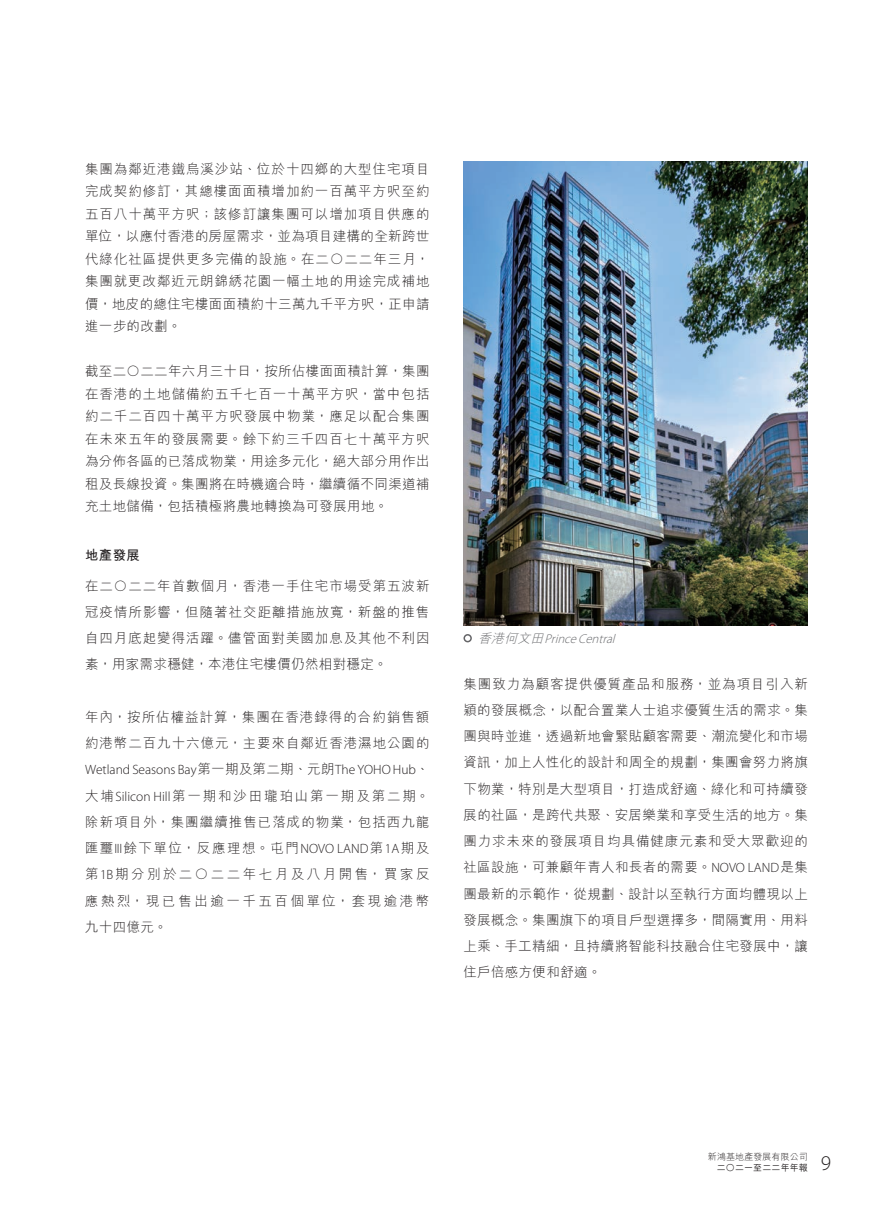
<style>
.page{position:relative;width:893px;height:1212px;background:#fff}
.page>*{position:absolute;margin:0;border:0;box-sizing:border-box;transform-origin:0 0}
.t1{font:300 21px "Myriad Pro";color:#231f20}
.t2{font:300 13.5px/26.2px "M Hei HK";letter-spacing:.03em;color:#231f20;text-align:justify}
.t3{font:300 13.5px/26.2px "M Hei HK";letter-spacing:.07em;color:#231f20}
.t4{font:300 13.5px "Myriad Pro";color:#231f20}
.t5{font:700 13.5px "M Hei HK";color:#231f20}
.t6{font:italic 300 12.75px "Myriad Pro";color:#6c6d70}
.t7{font:300 9px "M Hei HK";letter-spacing:.01em;color:#231f20}
.t8{font:500 9px "M Hei HK";letter-spacing:.015em;color:#231f20}
.s1{font-family:"M Hei HK"}
.s2{font-family:"Myriad Pro"}
</style>
<div class="page">
<div style="left:463px;top:634px;width:9px;height:8px;border:2px solid #656568;border-radius:50%"></div>
<img style="left:463px;top:162px;width:345px;height:463px">
<p class="t2" style="left:85px;top:157px;width:346px;line-height:22.5px">集團為鄰近港鐵烏溪沙站、位於十四鄉的大型住宅項目完成契約修訂，其總樓面面積增加約一百萬平方呎至約五百八十萬平方呎；該修訂讓集團可以增加項目供應的單位，以應付香港的房屋需求，並為項目建構的全新跨世代綠化社區提供更多完備的設施。在二○二二年三月，集團就更改鄰近元朗錦綉花園一幅土地的用途完成補地價，地皮的總住宅樓面面積約十三萬九千平方呎，正申請進一步的改劃。</p>
<p class="t2" style="left:85px;top:360px;width:346px;line-height:22.5px">截至二○二二年六月三十日，按所佔樓面面積計算，集團在香港的土地儲備約五千七百一十萬平方呎，當中包括約二千二百四十萬平方呎發展中物業，應足以配合集團在未來五年的發展需要。餘下約三千四百七十萬平方呎為分佈各區的已落成物業，用途多元化，絕大部分用作出租及長線投資。集團將在時機適合時，繼續循不同渠道補充土地儲備，包括積極將農地轉換為可發展用地。</p>
<p class="t5" style="left:85px;top:545px;width:57px">地產發展</p>
<p class="t2" style="left:85px;top:572px;width:346px">在二○二二年首數個月，香港一手住宅市場受第五波新冠疫情所影響，但隨著社交距離措施放寬，新盤的推售自四月底起變得活躍。儘管面對美國加息及其他不利因素，用家需求穩健，本港住宅樓價仍然相對穩定。</p>
<p class="t3" style="left:85px;top:703px;width:346px">年內，按所佔權益計算，集團在香港錄得的合約銷售額約港幣二百九十六億元，主要來自鄰近香港濕地公園的</p>
<p class="t4" style="left:85px;top:762px;width:346px">Wetland Seasons Bay<span class="s1">第一期及第二期、元朗</span>The YOHO Hub<span class="s1">、</span></p>
<p class="t2" style="left:85px;top:782px;width:346px">大埔<span class="s2">Silicon Hill</span>第一期和沙田瓏珀山第一期及第二期。除新項目外，集團繼續推售已落成的物業，包括西九龍匯璽<span class="s2">III</span>餘下單位，反應理想。屯門<span class="s2">NOVO LAND</span>第<span class="s2">1A</span>期及第<span class="s2">1B</span>期分別於二○二二年七月及八月開售，買家反應熱烈，現已售出逾一千五百個單位，套現逾港幣九十四億元。</p>
<p class="t6" style="left:478px;top:631px;width:142px"><span class="s1">香港何文田</span>PrinceCentral</p>
<p class="t2" style="left:463px;top:670px;width:346px">集團致力為顧客提供優質產品和服務，並為項目引入新穎的發展概念，以配合置業人士追求優質生活的需求。集團與時並進，透過新地會緊貼顧客需要、潮流變化和市場資訊，加上人性化的設計和周全的規劃，集團會努力將旗下物業，特別是大型項目，打造成舒適、綠化和可持續發展的社區，是跨代共聚、安居樂業和享受生活的地方。集團力求未來的發展項目均具備健康元素和受大眾歡迎的社區設施，可兼顧年青人和長者的需要。<span class="s2">NOVO LAND</span>是集團最新的示範作，從規劃、設計以至執行方面均體現以上發展概念。集團旗下的項目戶型選擇多，間隔實用、用料上乘、手工精細，且持續將智能科技融合住宅發展中，讓住戶倍感方便和舒適。</p>
<p class="t7" style="left:708px;top:1152px;width:101px">新鴻基地產發展有限公司</p>
<p class="t8" style="left:717px;top:1161px;width:93px">二○二一至二二年年報</p>
<h1 class="t1" style="left:821px;top:1150px;width:12px">9</h1>
</div>
